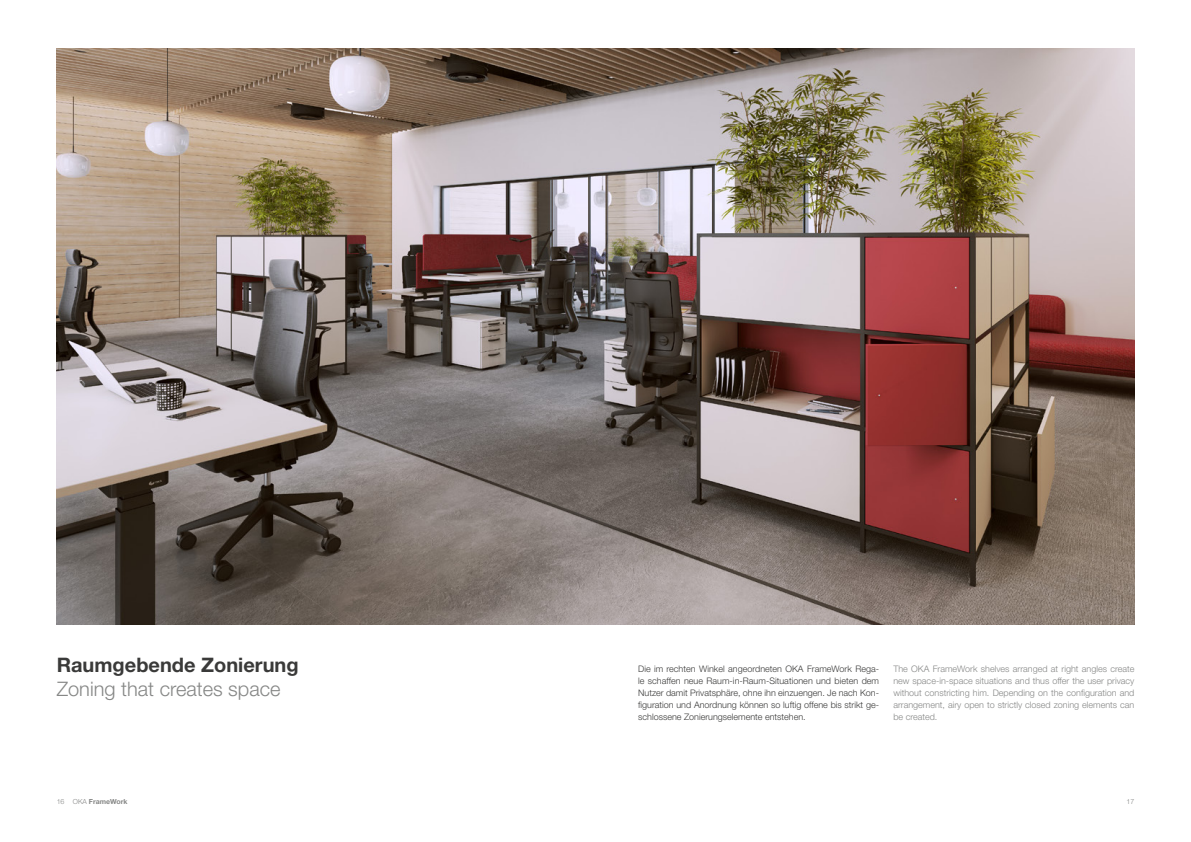
<style>
.page{position:relative;width:1191px;height:842px;background:#fff}
.page>*{position:absolute;margin:0;border:0;box-sizing:border-box;transform-origin:0 0}
.t1{font:300 20px "Helvetica Neue LT Pro";color:#868786}
.t2{font:700 20px "Helvetica Neue LT Pro";color:#3a3a39}
.t3{font:300 9px/12px "Helvetica Neue LT Pro";color:#3a3a39;text-align:justify}
.t4{font:300 9px/12px "Helvetica Neue LT Pro";color:#868786;text-align:justify}
.t5{font:700 7px "Helvetica Neue LT Pro";color:#868786}
.t6{font:300 7px "Helvetica Neue LT Pro";color:#868786}
.s1{font-weight:300}
</style>
<div class="page">
<img style="left:57px;top:48px;width:1077px;height:576px">
<h1 class="t2" style="left:57px;top:653px;width:243px">Raumgebende Zonierung</h1>
<h1 class="t1" style="left:57px;top:677px;width:225px">Zoning that creates space</h1>
<p class="t3" style="left:638px;top:663px;width:242px">Die im rechten Winkel angeordneten OKA FrameWork Rega&shy;le schaffen neue Raum-in-Raum-Situationen und bieten dem Nutzer damit Privatsphäre, ohne ihn einzuengen. Je nach Kon&shy;figuration und Anordnung können so luftig offene bis strikt ge&shy;schlossene Zonierungselemente entstehen.</p>
<p class="t4" style="left:893px;top:663px;width:242px">The OKA FrameWork shelves arranged at right angles create new space-in-space situations and thus offer the user privacy without constricting him. Depending on the configuration and arrangement, airy open to strictly closed zoning elements can be created.</p>
<p class="t5" style="left:57px;top:797px;width:72px"><span class="s1">16 OKA</span> FrameWork</p>
<p class="t6" style="left:1126px;top:797px;width:9px">17</p>
</div>
